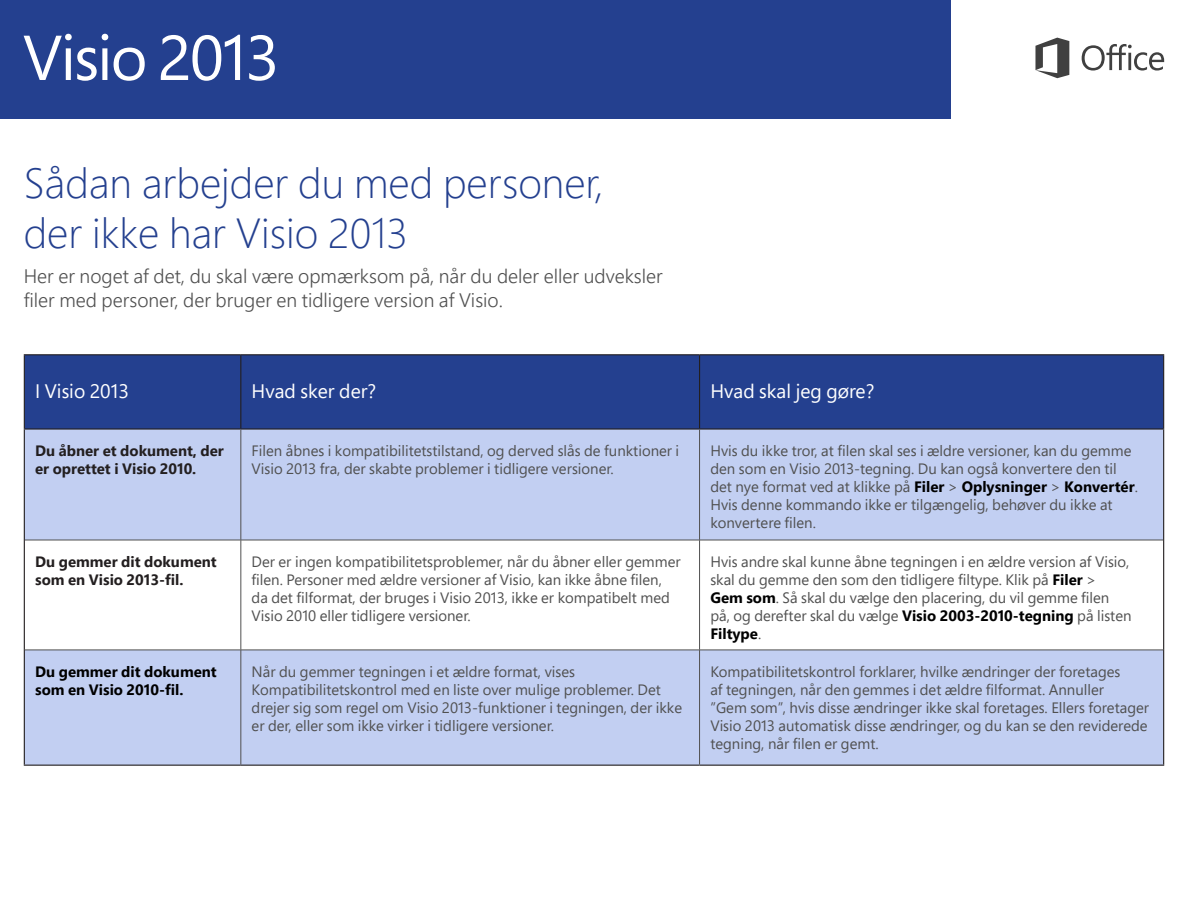
<style>
.page{position:relative;width:1188px;height:918px;background:#fff}
.page>*{position:absolute;margin:0;border:0;box-sizing:border-box;transform-origin:0 0}
.t1{font:300 42px/50.4px "Segoe Pro";color:#24408f}
.t2{font:300 19.5px/23.4px "Segoe Pro";color:#505050}
.t3{font:19.5px "Segoe Pro";color:#fff}
.t4{font:15px/18px "Segoe Pro";color:#505050}
.t5{font:700 15px/18px "Segoe Pro";color:#231f20}
.t6{font:700 15px/18px "Segoe Pro";color:#000}
.s1{font-weight:700;color:#000}
</style>
<div class="page">
<div style="left:0;top:0;width:950px;height:119px;background:#24408f"></div>
<svg style="left:1082px;top:44px;width:82px;height:27px"></svg>
<svg style="left:1035px;top:38px;width:34px;height:40px"></svg>
<svg style="left:24px;top:34px;width:84px;height:47px"></svg>
<svg style="left:114px;top:48px;width:31px;height:33px"></svg>
<svg style="left:161px;top:35px;width:79px;height:46px"></svg>
<svg style="left:249px;top:35px;width:26px;height:46px"></svg>
<div style="left:25px;top:355px;width:1138px;height:73px;background:#24408f"></div>
<div style="left:25px;top:430px;width:1138px;height:335px;background:#c2cff2"></div>
<svg style="left:25px;top:541px;width:1138px;height:109px"></svg>
<hr style="left:24px;top:430px;width:1px;height:110px;background:#231f20">
<hr style="left:1163px;top:430px;width:1px;height:110px;background:#231f20">
<hr style="left:24px;top:540px;width:1px;height:110px;background:#231f20">
<hr style="left:1163px;top:540px;width:1px;height:110px;background:#231f20">
<hr style="left:24px;top:650px;width:1px;height:115px;background:#231f20">
<hr style="left:1163px;top:650px;width:1px;height:115px;background:#231f20">
<hr style="left:24px;top:765px;width:217px;height:1px;background:#231f20">
<hr style="left:241px;top:765px;width:459px;height:1px;background:#231f20">
<hr style="left:700px;top:765px;width:464px;height:1px;background:#231f20">
<hr style="left:699px;top:430px;width:1px;height:110px;background:#505050">
<hr style="left:25px;top:540px;width:216px;height:1px;background:#505050">
<hr style="left:241px;top:540px;width:459px;height:1px;background:#505050">
<hr style="left:700px;top:540px;width:463px;height:1px;background:#505050">
<hr style="left:699px;top:540px;width:1px;height:110px;background:#505050">
<hr style="left:25px;top:650px;width:216px;height:1px;background:#505050">
<hr style="left:241px;top:650px;width:459px;height:1px;background:#505050">
<hr style="left:700px;top:650px;width:463px;height:1px;background:#505050">
<hr style="left:699px;top:650px;width:1px;height:115px;background:#505050">
<hr style="left:24px;top:354px;width:217px;height:1px;background:#231f20">
<hr style="left:24px;top:355px;width:1px;height:73px;background:#231f20">
<hr style="left:241px;top:354px;width:459px;height:1px;background:#231f20">
<hr style="left:240px;top:355px;width:1px;height:73px;background:#231f20">
<hr style="left:24px;top:428px;width:217px;height:2px;background:#231f20">
<hr style="left:700px;top:354px;width:464px;height:1px;background:#231f20">
<hr style="left:699px;top:355px;width:1px;height:73px;background:#231f20">
<hr style="left:1163px;top:355px;width:1px;height:73px;background:#231f20">
<hr style="left:241px;top:430px;width:1px;height:110px;background:#505050">
<hr style="left:241px;top:428px;width:459px;height:2px;background:#231f20">
<hr style="left:700px;top:428px;width:464px;height:2px;background:#231f20">
<hr style="left:241px;top:540px;width:1px;height:110px;background:#505050">
<hr style="left:241px;top:650px;width:1px;height:115px;background:#505050">
<h1 class="t1" style="left:24px;top:156px;width:582px">Sådan arbejder du med personer, der ikke har Visio 2013</h1>
<h2 class="t2" style="left:24px;top:264px;width:641px">Her er noget af det, du skal være opmærksom på, når du deler eller udveksler filer med personer, der bruger en tidligere version af Visio.</h2>
<h2 class="t3" style="left:35px;top:378px;width:95px">I Visio 2013</h2>
<h2 class="t3" style="left:252px;top:378px;width:126px">Hvad sker der?</h2>
<h2 class="t3" style="left:710px;top:378px;width:166px">Hvad skal jeg gøre?</h2>
<p class="t5" style="left:35px;top:442px;width:190px">Du åbner et dokument, der er oprettet i Visio 2010.</p>
<p class="t4" style="left:252px;top:442px;width:429px">Filen åbnes i kompatibilitetstilstand, og derved slås de funktioner i<br>Visio 2013 fra, der skabte problemer i tidligere versioner.</p>
<p class="t4" style="left:710px;top:442px;width:429px">Hvis du ikke tror, at filen skal ses i ældre versioner, kan du gemme den som en Visio 2013-tegning. Du kan også konvertere den til det nye format ved at klikke på <span class="s1">Filer</span> &gt; <span class="s1">Oplysninger</span> &gt; <span class="s1">Konvertér</span>.<br>Hvis denne kommando ikke er tilgængelig, behøver du ikke at konvertere filen.</p>
<p class="t5" style="left:35px;top:553px;width:183px">Du gemmer dit dokument som en Visio 2013-fil.</p>
<p class="t4" style="left:252px;top:553px;width:431px">Der er ingen kompatibilitetsproblemer, når du åbner eller gemmer filen. Personer med ældre versioner af Visio, kan ikke åbne filen, da det filformat, der bruges i Visio 2013, ikke er kompatibelt med Visio 2010 eller tidligere versioner.</p>
<p class="t4" style="left:710px;top:553px;width:423px">Hvis andre skal kunne åbne tegningen i en ældre version af Visio, skal du gemme den som den tidligere filtype. Klik på <span class="s1">Filer</span> &gt; <span class="s1">Gem som</span>. Så skal du vælge den placering, du vil gemme filen på, og derefter skal du vælge <span class="s1">Visio 2003-2010-tegning</span> på listen <span class="s1">Filtype</span>.</p>
<p class="t6" style="left:35px;top:663px;width:183px">Du gemmer dit dokument som en Visio 2010-fil.</p>
<p class="t4" style="left:252px;top:663px;width:432px">Når du gemmer tegningen i et ældre format, vises Kompatibilitetskontrol med en liste over mulige problemer. Det drejer sig som regel om Visio 2013-funktioner i tegningen, der ikke er der, eller som ikke virker i tidligere versioner.</p>
<p class="t4" style="left:710px;top:663px;width:440px">Kompatibilitetskontrol forklarer, hvilke ændringer der foretages<br>af tegningen, når den gemmes i det ældre filformat. Annuller<br>”Gem som”, hvis disse ændringer ikke skal foretages. Ellers foretager Visio 2013 automatisk disse ændringer, og du kan se den reviderede tegning, når filen er gemt.</p>
</div>
